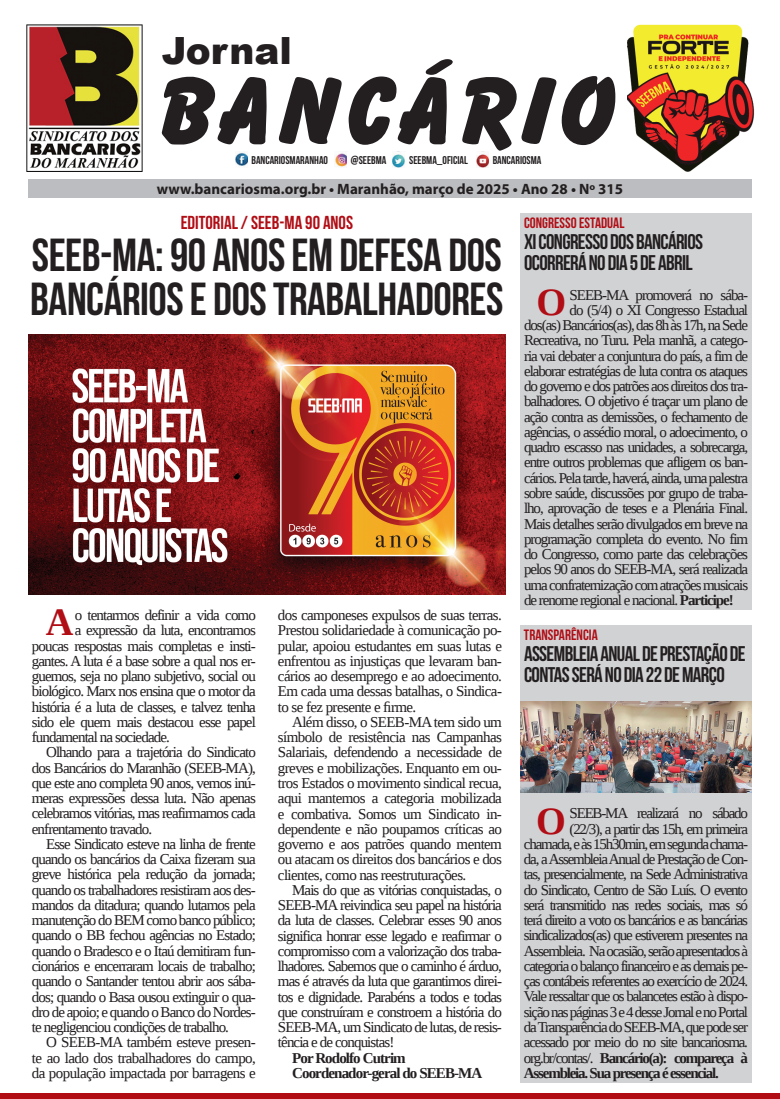
<style>
.page{position:relative;width:780px;height:1099px;background:#fff}
.page>*{position:absolute;margin:0;border:0;box-sizing:border-box;transform-origin:0 0}
.t1{font:46.25px/43.8px "Bebas Neue";letter-spacing:-.01em;color:#231f20}
.t2{font:700 38.25px "Liberation Serif";color:#b00d15}
.t3{font:900 37.5px "Arial";color:#231f20}
.t4{font:21.25px/21.2px "Bebas Neue";letter-spacing:-.03em;color:#231f20}
.t5{font:18.75px "Bebas Neue";color:#b00d15}
.t6{font:15px/15.2px "Liberation Serif";letter-spacing:-.07em;color:#231f20;text-align:justify}
.t7{font:15px "Liberation Serif";letter-spacing:-.04em;color:#231f20}
.t8{font:700 15px "Liberation Serif";letter-spacing:-.08em;color:#231f20}
.t9{font:700 15px "Myriad Pro";color:#231f20}
.t10{font:700 15px/15.2px "Liberation Serif";letter-spacing:-.06em;color:#231f20}
.t11{font:15px "Bebas Neue";color:#b00d15}
.t12{font:11.25px "Bebas Neue";color:#231f20}
.s1{font-weight:700}
.s2{font-weight:400}
</style>
<div class="page">
<div style="left:0;top:1093px;width:780px;height:5px;background:#b00d15"></div>
<div style="left:28px;top:179px;width:723px;height:19px;background:#bcbdc0"></div>
<svg style="left:162px;top:59px;width:453px;height:92px"></svg>
<img style="left:627px;top:24px;width:128px;height:148px">
<img style="left:27px;top:25px;width:115px;height:146px">
<img style="left:235px;top:152px;width:13px;height:14px">
<img style="left:334px;top:153px;width:13px;height:14px">
<img style="left:393px;top:154px;width:12px;height:13px">
<img style="left:476px;top:153px;width:13px;height:14px">
<img style="left:28px;top:335px;width:477px;height:259px">
<div style="left:520px;top:624px;width:231px;height:458px;background:#d1d2d4"></div>
<img style="left:520px;top:701px;width:231px;height:91px">
<div style="left:520px;top:213px;width:231px;height:396px;background:#d1d2d4"></div>
<h3 class="t3" style="left:162px;top:23px;width:132px">Jornal</h3>
<p class="t12" style="left:251px;top:154px;width:78px">BANCARIOSMARANHAO</p>
<p class="t12" style="left:351px;top:154px;width:37px">@SEEBMA</p>
<p class="t12" style="left:409px;top:154px;width:60px">SEEBMA_OFICIAL</p>
<p class="t12" style="left:492px;top:154px;width:50px">BANCARIOSMA</p>
<p class="t9" style="left:157px;top:179px;width:468px">www.bancariosma.org.br • Maranhão, março de 2025 • Ano 28 • Nº 315</p>
<p class="t5" style="left:181px;top:212px;width:174px">EDITORIAL / SEEB-MA 90 ANOS</p>
<h1 class="t1" style="left:30px;top:233px;width:474px">SEEB-MA: 90 ANOS EM DEFESA DOS<br>BANCÁRIOS E DOS TRABALHADORES</h1>
<h2 class="t2" style="left:46px;top:596px;width:29px">A</h2>
<p class="t6" style="left:75px;top:607px;width:183px">o tentarmos definir a vida como</p>
<p class="t6" style="left:75px;top:622px;width:183px">a expressão da luta, encontramos</p>
<p class="t6" style="left:32px;top:637px;width:225px">poucas respostas mais completas e insti-</p>
<p class="t6" style="left:32px;top:653px;width:225px">gantes. A luta é a base sobre a qual nos er-</p>
<p class="t6" style="left:32px;top:668px;width:225px">guemos, seja no plano subjetivo, social ou</p>
<p class="t6" style="left:32px;top:683px;width:225px">biológico. Marx nos ensina que o motor da</p>
<p class="t6" style="left:32px;top:698px;width:225px">história é a luta de classes, e talvez tenha</p>
<p class="t6" style="left:32px;top:714px;width:225px">sido ele quem mais destacou esse papel</p>
<p class="t6" style="left:32px;top:729px;width:139px">fundamental na sociedade.</p>
<p class="t6" style="left:46px;top:744px;width:211px">Olhando para a trajetória do Sindicato</p>
<p class="t6" style="left:32px;top:759px;width:225px">dos Bancários do Maranhão (SEEB-MA),</p>
<p class="t6" style="left:32px;top:775px;width:225px">que este ano completa 90 anos, vemos inú-</p>
<p class="t6" style="left:32px;top:790px;width:225px">meras expressões dessa luta. Não apenas</p>
<p class="t6" style="left:32px;top:805px;width:225px">celebramos vitórias, mas reafirmamos cada</p>
<p class="t6" style="left:32px;top:821px;width:122px">enfrentamento travado.</p>
<p class="t6" style="left:46px;top:836px;width:211px">Esse Sindicato esteve na linha de frente</p>
<p class="t6" style="left:32px;top:851px;width:225px">quando os bancários da Caixa fizeram sua</p>
<p class="t6" style="left:32px;top:866px;width:225px">greve histórica pela redução da jornada;</p>
<p class="t6" style="left:32px;top:882px;width:225px">quando os trabalhadores resistiram aos des-</p>
<p class="t6" style="left:32px;top:897px;width:225px">mandos da ditadura; quando lutamos pela</p>
<p class="t6" style="left:32px;top:912px;width:225px">manutenção do BEM como banco público;</p>
<p class="t6" style="left:32px;top:927px;width:225px">quando o BB fechou agências no Estado;</p>
<p class="t6" style="left:32px;top:943px;width:225px">quando o Bradesco e o Itaú demitiram fun-</p>
<p class="t6" style="left:32px;top:958px;width:225px">cionários e encerraram locais de trabalho;</p>
<p class="t6" style="left:32px;top:973px;width:225px">quando o Santander tentou abrir aos sába-</p>
<p class="t6" style="left:32px;top:988px;width:225px">dos; quando o Basa ousou extinguir o qua-</p>
<p class="t6" style="left:32px;top:1004px;width:225px">dro de apoio; e quando o Banco do Nordes-</p>
<p class="t6" style="left:32px;top:1019px;width:199px">te negligenciou condições de trabalho.</p>
<p class="t7" style="left:46px;top:1032px;width:211px">O SEEB-MA também esteve presen-</p>
<p class="t7" style="left:32px;top:1047px;width:225px">te ao lado dos trabalhadores do campo,</p>
<p class="t7" style="left:32px;top:1063px;width:225px">da população impactada por barragens e</p>
<p class="t6" style="left:278px;top:607px;width:225px">dos camponeses expulsos de suas terras.<br>Prestou solidariedade à comunicação po&shy;pular, apoiou estudantes em suas lutas e enfrentou as injustiças que levaram ban&shy;cários ao desemprego e ao adoecimento.<br>Em cada uma dessas batalhas, o Sindica&shy;to se fez presente e firme.</p>
<p class="t6" style="left:278px;top:714px;width:225px;text-indent:14px">Além disso, o SEEB-MA tem sido um símbolo de resistência nas Campanhas Salariais, defendendo a necessidade de greves e mobilizações. Enquanto em ou&shy;tros Estados o movimento sindical recua, aqui mantemos a categoria mobilizada e combativa. Somos um Sindicato in&shy;dependente e não poupamos críticas ao governo e aos patrões quando mentem ou atacam os direitos dos bancários e dos clientes, como nas reestruturações.</p>
<p class="t6" style="left:278px;top:882px;width:225px;text-indent:14px">Mais do que as vitórias conquistadas, o SEEB-MA reivindica seu papel na história da luta de classes. Celebrar esses 90 anos significa honrar esse legado e reafirmar o compromisso com a valorização dos traba&shy;lhadores. Sabemos que o caminho é árduo, mas é através da luta que garantimos direi&shy;tos e dignidade. Parabéns a todos e todas que construíram e constroem a história do SEEB-MA, um Sindicato de lutas, de resis&shy;tência e de conquistas!</p>
<p class="t10" style="left:292px;top:1049px;width:192px">Por Rodolfo Cutrim<br>Coordenador-geral do SEEB-MA</p>
<p class="t11" style="left:524px;top:214px;width:102px">CONGRESSO ESTADUAL</p>
<h3 class="t4" style="left:524px;top:231px;width:180px">XI CONGRESSO DOS BANCÁRIOS<br>OCORRERÁ NO DIA 5 DE ABRIL</h3>
<h2 class="t2" style="left:536px;top:276px;width:31px">O</h2>
<p class="t6" style="left:569px;top:287px;width:180px">SEEB-MA promoverá no sába-</p>
<p class="t6" style="left:569px;top:302px;width:180px">do (5/4) o XI Congresso Estadual</p>
<p class="t6" style="left:524px;top:317px;width:225px">dos(as) Bancários(as), das 8h às 17h, na Sede</p>
<p class="t6" style="left:524px;top:332px;width:225px">Recreativa, no Turu. Pela manhã, a catego-</p>
<p class="t6" style="left:524px;top:348px;width:225px">ria vai debater a conjuntura do país, a fim de</p>
<p class="t6" style="left:524px;top:363px;width:225px">elaborar estratégias de luta contra os ataques</p>
<p class="t6" style="left:524px;top:378px;width:225px">do governo e dos patrões aos direitos dos tra-</p>
<p class="t6" style="left:524px;top:393px;width:225px">balhadores. O objetivo é traçar um plano de</p>
<p class="t6" style="left:524px;top:409px;width:225px">ação contra as demissões, o fechamento de</p>
<p class="t6" style="left:524px;top:424px;width:225px">agências, o assédio moral, o adoecimento, o</p>
<p class="t6" style="left:524px;top:439px;width:225px">quadro escasso nas unidades, a sobrecarga,</p>
<p class="t6" style="left:524px;top:454px;width:225px">entre outros problemas que afligem os ban-</p>
<p class="t6" style="left:524px;top:470px;width:225px">cários. Pela tarde, haverá, ainda, uma palestra</p>
<p class="t6" style="left:524px;top:485px;width:225px">sobre saúde, discussões por grupo de traba-</p>
<p class="t6" style="left:524px;top:500px;width:225px">lho, aprovação de teses e a Plenária Final.</p>
<p class="t6" style="left:524px;top:516px;width:225px">Mais detalhes serão divulgados em breve na</p>
<p class="t6" style="left:524px;top:531px;width:225px">programação completa do evento. No fim</p>
<p class="t6" style="left:524px;top:546px;width:225px">do Congresso, como parte das celebrações</p>
<p class="t6" style="left:524px;top:561px;width:225px">pelos 90 anos do SEEB-MA, será realizada</p>
<p class="t6" style="left:524px;top:577px;width:225px">uma confraternização com atrações musicais</p>
<p class="t6" style="left:524px;top:592px;width:211px">de renome regional e nacional. <span class="s1">Participe!</span></p>
<p class="t11" style="left:524px;top:626px;width:75px">TRANSPARÊNCIA</p>
<h3 class="t4" style="left:524px;top:642px;width:223px">ASSEMBLEIA ANUAL DE PRESTAÇÃO DE<br>CONTAS SERÁ NO DIA 22 DE MARÇO</h3>
<h2 class="t2" style="left:536px;top:795px;width:31px">O</h2>
<p class="t6" style="left:569px;top:805px;width:180px">SEEB-MA realizará no sábado</p>
<p class="t6" style="left:569px;top:820px;width:180px">(22/3), a partir das 15h, em primeira</p>
<p class="t6" style="left:524px;top:836px;width:225px">chamada, e às 15h30min, em segunda chama-</p>
<p class="t6" style="left:524px;top:851px;width:225px">da, a Assembleia Anual de Prestação de Con-</p>
<p class="t6" style="left:524px;top:866px;width:225px">tas, presencialmente, na Sede Administrativa</p>
<p class="t6" style="left:524px;top:881px;width:225px">do Sindicato, Centro de São Luís. O evento</p>
<p class="t6" style="left:524px;top:897px;width:225px">será transmitido nas redes sociais, mas só</p>
<p class="t6" style="left:524px;top:912px;width:225px">terá direito a voto os bancários e as bancárias</p>
<p class="t6" style="left:524px;top:927px;width:225px">sindicalizados(as) que estiverem presentes na</p>
<p class="t6" style="left:524px;top:942px;width:225px">Assembleia. Na ocasião, serão apresentados à</p>
<p class="t6" style="left:524px;top:958px;width:225px">categoria o balanço financeiro e as demais pe-</p>
<p class="t6" style="left:524px;top:973px;width:225px">ças contábeis referentes ao exercício de 2024.</p>
<p class="t6" style="left:524px;top:988px;width:225px">Vale ressaltar que os balancetes estão à dispo-</p>
<p class="t6" style="left:524px;top:1004px;width:225px">sição nas páginas 3 e 4 desse Jornal e no Portal</p>
<p class="t6" style="left:524px;top:1019px;width:225px">da Transparência do SEEB-MA, que pode ser</p>
<p class="t6" style="left:524px;top:1034px;width:225px">acessado por meio do no site bancariosma.</p>
<p class="t8" style="left:524px;top:1047px;width:225px"><span class="s2">org.br/contas/.</span> Bancário(a): compareça à</p>
<p class="t8" style="left:524px;top:1062px;width:196px">Assembleia. Sua presença é essencial.</p>
</div>
